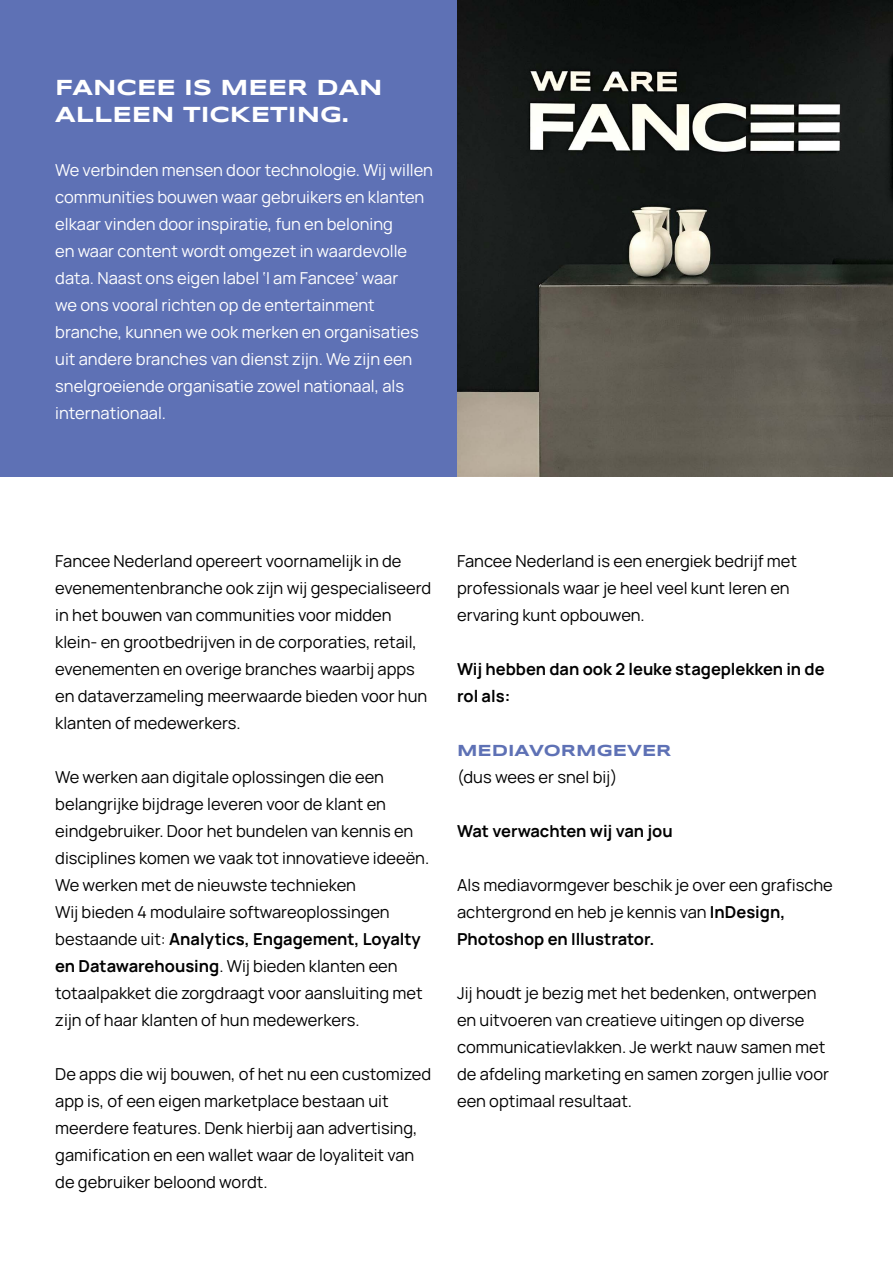
<style>
.page{position:relative;width:893px;height:1263px;background:#fff}
.page>*{position:absolute;margin:0;border:0;box-sizing:border-box;transform-origin:0 0}
.t1{font:700 22.5px/27px "Syncopate";color:#fff}
.t2{font:16.5px/27px "Manrope";color:#000}
.t3{font:16.5px/27px "Manrope";color:#fff}
.t4{font:700 16.5px/27px "Manrope";color:#000}
.t5{font:700 16.5px "Syncopate";color:#5e71b5}
.s1{font-weight:700}
</style>
<div class="page">
<div style="left:0;top:0;width:457px;height:477px;background:#5e71b5"></div>
<img style="left:457px;top:0;width:436px;height:477px">
<h1 class="t1" style="left:55px;top:74px;width:329px">FANCEE IS MEER DAN<br>ALLEEN TICKETING.</h1>
<p class="t3" style="left:55px;top:155px;width:379px">We verbinden mensen door technologie. Wij willen communities bouwen waar gebruikers en klanten elkaar vinden door inspiratie, fun en beloning<br>en waar content wordt omgezet in waardevolle data. Naast ons eigen label ‘I am Fancee’ waar<br>we ons vooral richten op de entertainment branche, kunnen we ook merken en organisaties uit andere branches van dienst zijn. We zijn een snelgroeiende organisatie zowel nationaal, als internationaal.</p>
<p class="t2" style="left:55px;top:547px;width:378px">Fancee Nederland opereert voornamelijk in de evenementenbranche ook zijn wij gespecialiseerd in het bouwen van communities voor midden klein- en grootbedrijven in de corporaties, retail, evenementen en overige branches waarbij apps en dataverzameling meerwaarde bieden voor hun klanten of medewerkers.</p>
<p class="t2" style="left:55px;top:763px;width:375px">We werken aan digitale oplossingen die een belangrijke bijdrage leveren voor de klant en eindgebruiker. Door het bundelen van kennis en disciplines komen we vaak tot innovatieve ideeën.<br>We werken met de nieuwste technieken<br>Wij bieden 4 modulaire softwareoplossingen bestaande uit: <span class="s1">Analytics, Engagement, Loyalty en Datawarehousing</span>. Wij bieden klanten een totaalpakket die zorgdraagt voor aansluiting met zijn of haar klanten of hun medewerkers.</p>
<p class="t2" style="left:55px;top:1060px;width:377px">De apps die wij bouwen, of het nu een customized app is, of een eigen marketplace bestaan uit meerdere features. Denk hierbij aan advertising, gamification en een wallet waar de loyaliteit van de gebruiker beloond wordt.</p>
<p class="t2" style="left:457px;top:547px;width:342px">Fancee Nederland is een energiek bedrijf met professionals waar je heel veel kunt leren en ervaring kunt opbouwen.</p>
<p class="t4" style="left:457px;top:655px;width:369px">Wij hebben dan ook 2 leuke stageplekken in de rol als:</p>
<p class="t5" style="left:457px;top:740px;width:216px">MEDIAVORMGEVER</p>
<p class="t2" style="left:457px;top:763px;width:162px">(dus wees er snel bij)</p>
<p class="t4" style="left:457px;top:817px;width:217px">Wat verwachten wij van jou</p>
<p class="t2" style="left:457px;top:871px;width:377px">Als mediavormgever beschik je over een grafische achtergrond en heb je kennis van <span class="s1">InDesign,<br>Photoshop en Illustrator.</span></p>
<p class="t2" style="left:457px;top:979px;width:373px">Jij houdt je bezig met het bedenken, ontwerpen en uitvoeren van creatieve uitingen op diverse communicatievlakken. Je werkt nauw samen met de afdeling marketing en samen zorgen jullie voor een optimaal resultaat.</p>
</div>
